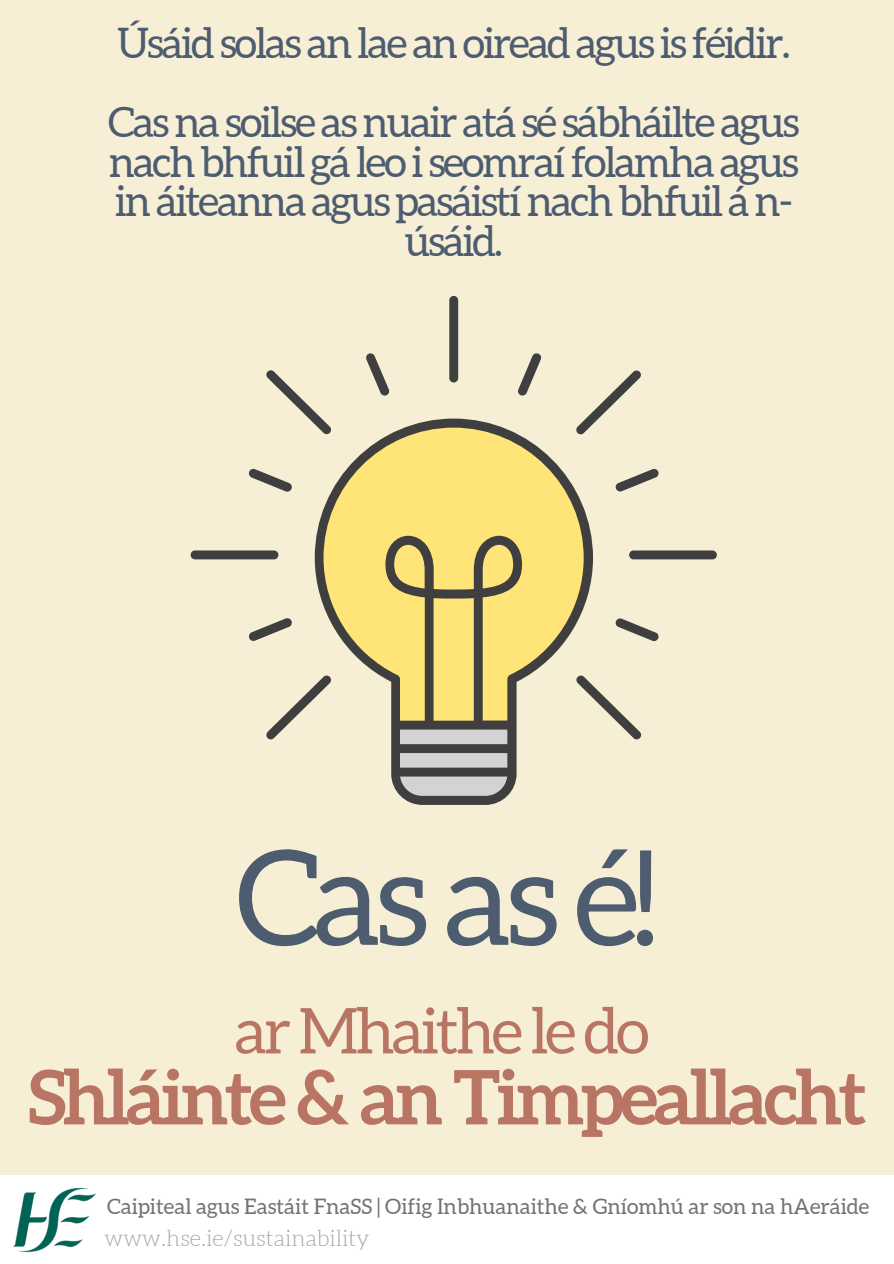
<style>
.page{position:relative;width:894px;height:1264px;background:#fff}
.page>*{position:absolute;margin:0;border:0;box-sizing:border-box;transform-origin:0 0}
.t1{font:132.15px "Aleo";color:#4d5c6f}
.t2{font:700 75px "Aleo";letter-spacing:-.05em;color:#b97564}
.t3{font:63px "Aleo";letter-spacing:-.05em;color:#b97564}
.t4{font:42px/39.5px "Aleo";letter-spacing:-.05em;color:#4d5c6f;text-align:center}
.t5{font:300 22.5px "Aleo";color:#a6a6a6}
.t6{font:21.45px "Aleo";color:#737373}
</style>
<div class="page">
<div style="left:0;top:0;width:893px;height:1263px;background:#f6efd6"></div>
<svg style="left:190px;top:296px;width:526px;height:509px"></svg>
<div style="left:0;top:1175px;width:893px;height:88px;background:#fff"></div>
<img style="left:13px;top:1187px;width:84px;height:66px">
<p class="t4" style="left:117px;top:24px;width:674px">Úsáid solas an lae an oiread agus is féidir.</p>
<p class="t4" style="left:108px;top:102px;width:692px">Cas na soilse as nuair atá sé sábháilte agus nach bhfuil gá leo i seomraí folamha agus in áiteanna agus pasáistí nach bhfuil á n&shy;úsáid.</p>
<p class="t1" style="left:236px;top:823px;width:423px">Cas as é!</p>
<p class="t3" style="left:234px;top:995px;width:416px">ar Mhaithe le do</p>
<p class="t2" style="left:28px;top:1054px;width:839px">Shláinte &amp; an Timpeallacht</p>
<p class="t6" style="left:107px;top:1194px;width:763px">Caipiteal agus Eastáit FnaSS | Oifig Inbhuanaithe &amp; Gníomhú ar son na hAeráide</p>
<p class="t5" style="left:104px;top:1226px;width:266px">www.hse.ie/sustainability</p>
</div>
